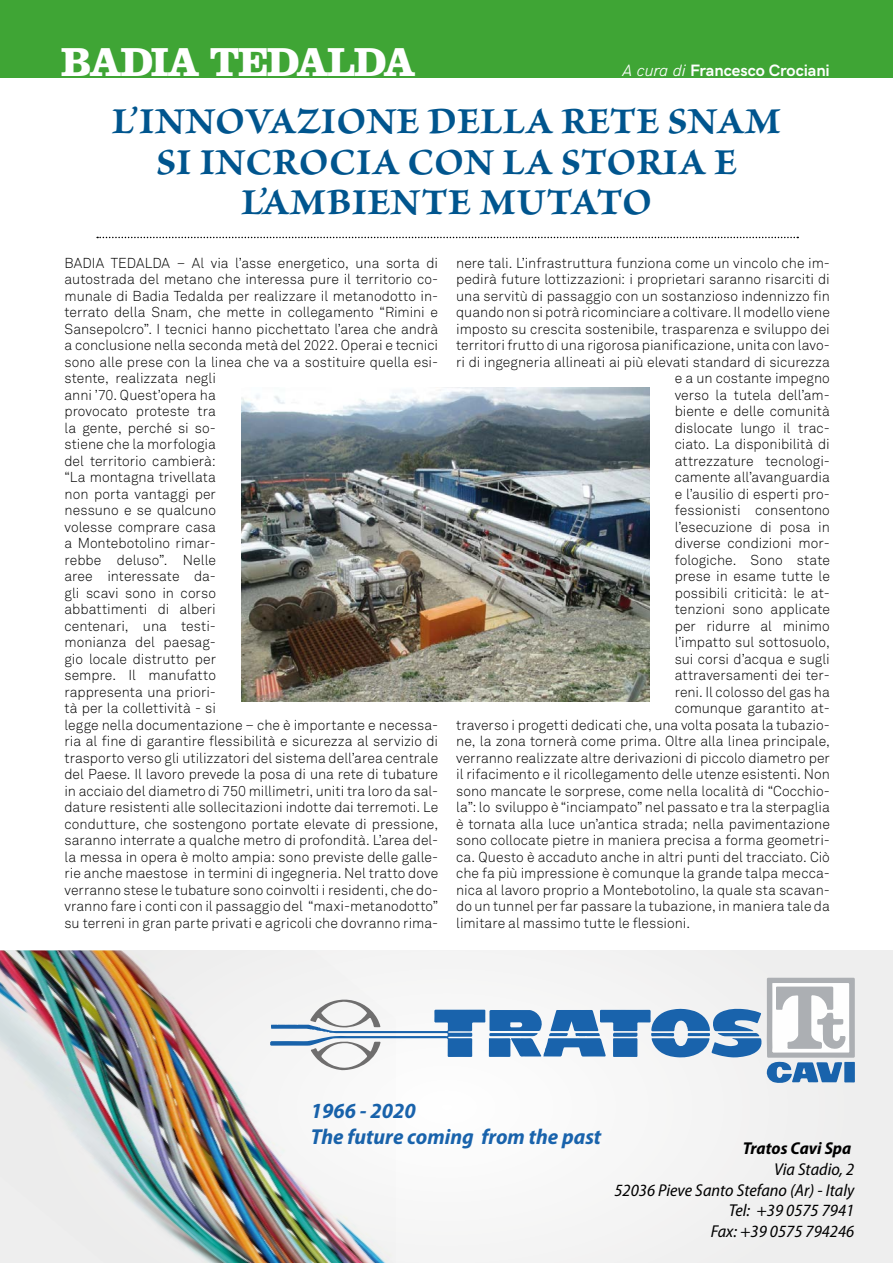
<style>
.page{position:relative;width:893px;height:1263px;background:#fff}
.page>*{position:absolute;margin:0;border:0;box-sizing:border-box;transform-origin:0 0}
.t1{font:700 42px "Clarendon LT Std";letter-spacing:-.04em;color:#fff}
.t2{font:700 39px/40.5px "Brioso Pro";letter-spacing:.01em;color:#00558e;text-align:center}
.t3{font:italic 700 semi-condensed 21.75px/26.1px "Myriad Pro";color:#1963ac}
.t4{font:italic semi-condensed 17.25px/20.7px "Myriad Pro";color:#000;text-align:right}
.t5{font:italic 700 semi-condensed 17.25px "Myriad Pro";color:#000}
.t6{font:700 16.5px "HK Grotesk";letter-spacing:-.005em;color:#fff}
.t7{font:300 14.25px/16.5px "Akkurat";color:#000}
.s1{font-weight:300;font-style:italic}
</style>
<div class="page">
<div style="left:0;top:0;width:893px;height:78px;background:#3fa535"></div>
<svg style="left:97px;top:237px;width:701px;height:1px"></svg>
<img style="left:241px;top:387px;width:408px;height:314px">
<div style="left:0;top:950px;width:893px;height:313px;background:#f4f4f4"></div>
<svg style="left:396px;top:978px;width:459px;height:105px"></svg>
<img style="left:0;top:950px;width:396px;height:313px">
<h1 class="t1" style="left:61px;top:36px;width:356px">BADIA TEDALDA</h1>
<p class="t6" style="left:622px;top:58px;width:209px"><span class="s1">A cura di</span> Francesco Crociani</p>
<h2 class="t2" style="left:112px;top:103px;width:671px">L’INNOVAZIONE DELLA RETE SNAM<br>SI INCROCIA CON LA STORIA E<br>L’AMBIENTE MUTATO</h2>
<p class="t7" style="left:64px;top:255px;width:375px">BADIA TEDALDA – Al via l’asse energetico, una sorta di autostrada del metano che interessa pure il territorio co&shy;munale di Badia Tedalda per realizzare il metanodotto in&shy;terrato della Snam, che mette in collegamento “Rimini e Sansepolcro”. I tecnici hanno picchettato l’area che andrà a conclusione nella seconda metà del 2022. Operai e tecnici sono alle prese con la linea che va a sostituire quella esi&shy;stente, realizzata negli<br>anni ’70. Quest’opera ha<br>provocato proteste tra<br>la gente, perché si so-<br>stiene che la morfologia<br>del territorio cambierà:<br>“La montagna trivellata<br>non porta vantaggi per<br>nessuno e se qualcuno<br>volesse comprare casa<br>a Montebotolino rimar-<br>rebbe deluso”. Nelle<br>aree interessate da-<br>gli scavi sono in corso<br>abbattimenti di alberi<br>centenari, una testi-<br>monianza del paesag-<br>gio locale distrutto per<br>sempre. Il manufatto<br>rappresenta una priori-<br>tà per la collettività - si<br>legge nella documentazione – che è importante e necessa&shy;ria al fine di garantire flessibilità e sicurezza al servizio di trasporto verso gli utilizzatori del sistema dell’area centrale del Paese. Il lavoro prevede la posa di una rete di tubature in acciaio del diametro di 750 millimetri, uniti tra loro da sal&shy;dature resistenti alle sollecitazioni indotte dai terremoti. Le condutture, che sostengono portate elevate di pressione, saranno interrate a qualche metro di profondità. L’area del&shy;la messa in opera è molto ampia: sono previste delle galle&shy;rie anche maestose in termini di ingegneria. Nel tratto dove verranno stese le tubature sono coinvolti i residenti, che do&shy;vranno fare i conti con il passaggio del “maxi-metanodotto” su terreni in gran parte privati e agricoli che dovranno rima-</p>
<p class="t7" style="left:456px;top:255px;width:375px">nere tali. L’infrastruttura funziona come un vincolo che im-</p>
<p class="t7" style="left:456px;top:271px;width:375px">pedirà future lottizzazioni: i proprietari saranno risarciti di</p>
<p class="t7" style="left:456px;top:288px;width:375px">una servitù di passaggio con un sostanzioso indennizzo fin</p>
<p class="t7" style="left:456px;top:304px;width:375px">quando non si potrà ricominciare a coltivare. Il modello viene</p>
<p class="t7" style="left:456px;top:321px;width:375px">imposto su crescita sostenibile, trasparenza e sviluppo dei</p>
<p class="t7" style="left:456px;top:337px;width:375px">territori frutto di una rigorosa pianificazione, unita con lavo-</p>
<p class="t7" style="left:456px;top:354px;width:375px">ri di ingegneria allineati ai più elevati standard di sicurezza</p>
<p class="t7" style="left:675px;top:370px;width:157px">e a un costante impegno</p>
<p class="t7" style="left:675px;top:387px;width:157px">verso la tutela dell’am-</p>
<p class="t7" style="left:675px;top:403px;width:157px">biente e delle comunità</p>
<p class="t7" style="left:675px;top:420px;width:157px">dislocate lungo il trac-</p>
<p class="t7" style="left:675px;top:436px;width:157px">ciato. La disponibilità di</p>
<p class="t7" style="left:675px;top:453px;width:157px">attrezzature tecnologi-</p>
<p class="t7" style="left:675px;top:469px;width:157px">camente all’avanguardia</p>
<p class="t7" style="left:675px;top:486px;width:157px">e l’ausilio di esperti pro-</p>
<p class="t7" style="left:675px;top:502px;width:157px">fessionisti consentono</p>
<p class="t7" style="left:675px;top:519px;width:157px">l’esecuzione di posa in</p>
<p class="t7" style="left:675px;top:535px;width:157px">diverse condizioni mor-</p>
<p class="t7" style="left:675px;top:552px;width:157px">fologiche. Sono state</p>
<p class="t7" style="left:675px;top:568px;width:157px">prese in esame tutte le</p>
<p class="t7" style="left:675px;top:585px;width:157px">possibili criticità: le at-</p>
<p class="t7" style="left:675px;top:601px;width:157px">tenzioni sono applicate</p>
<p class="t7" style="left:675px;top:618px;width:157px">per ridurre al minimo</p>
<p class="t7" style="left:675px;top:634px;width:157px">l’impatto sul sottosuolo,</p>
<p class="t7" style="left:675px;top:651px;width:157px">sui corsi d’acqua e sugli</p>
<p class="t7" style="left:675px;top:667px;width:157px">attraversamenti dei ter-</p>
<p class="t7" style="left:675px;top:684px;width:157px">reni. Il colosso del gas ha</p>
<p class="t7" style="left:675px;top:700px;width:157px">comunque garantito at-</p>
<p class="t7" style="left:456px;top:717px;width:375px">traverso i progetti dedicati che, una volta posata la tubazio-</p>
<p class="t7" style="left:456px;top:733px;width:375px">ne, la zona tornerà come prima. Oltre alla linea principale,</p>
<p class="t7" style="left:456px;top:750px;width:375px">verranno realizzate altre derivazioni di piccolo diametro per</p>
<p class="t7" style="left:456px;top:766px;width:375px">il rifacimento e il ricollegamento delle utenze esistenti. Non</p>
<p class="t7" style="left:456px;top:783px;width:375px">sono mancate le sorprese, come nella località di “Cocchio-</p>
<p class="t7" style="left:456px;top:799px;width:375px">la”: lo sviluppo è “inciampato” nel passato e tra la sterpaglia</p>
<p class="t7" style="left:456px;top:816px;width:375px">è tornata alla luce un’antica strada; nella pavimentazione</p>
<p class="t7" style="left:456px;top:832px;width:375px">sono collocate pietre in maniera precisa a forma geometri-</p>
<p class="t7" style="left:456px;top:849px;width:375px">ca. Questo è accaduto anche in altri punti del tracciato. Ciò</p>
<p class="t7" style="left:456px;top:865px;width:375px">che fa più impressione è comunque la grande talpa mecca-</p>
<p class="t7" style="left:456px;top:882px;width:375px">nica al lavoro proprio a Montebotolino, la quale sta scavan-</p>
<p class="t7" style="left:456px;top:898px;width:375px">do un tunnel per far passare la tubazione, in maniera tale da</p>
<p class="t7" style="left:456px;top:915px;width:235px">limitare al massimo tutte le flessioni.</p>
<h3 class="t3" style="left:311px;top:1098px;width:292px">1966 - 2020<br>The future coming from the past</h3>
<p class="t5" style="left:743px;top:1139px;width:110px">Tratos Cavi Spa</p>
<p class="t4" style="left:614px;top:1159px;width:241px">Via Stadio, 2<br>52036 Pieve Santo Stefano (Ar) - Italy<br>Tel: +39 0575 7941<br>Fax: +39 0575 794246</p>
</div>
